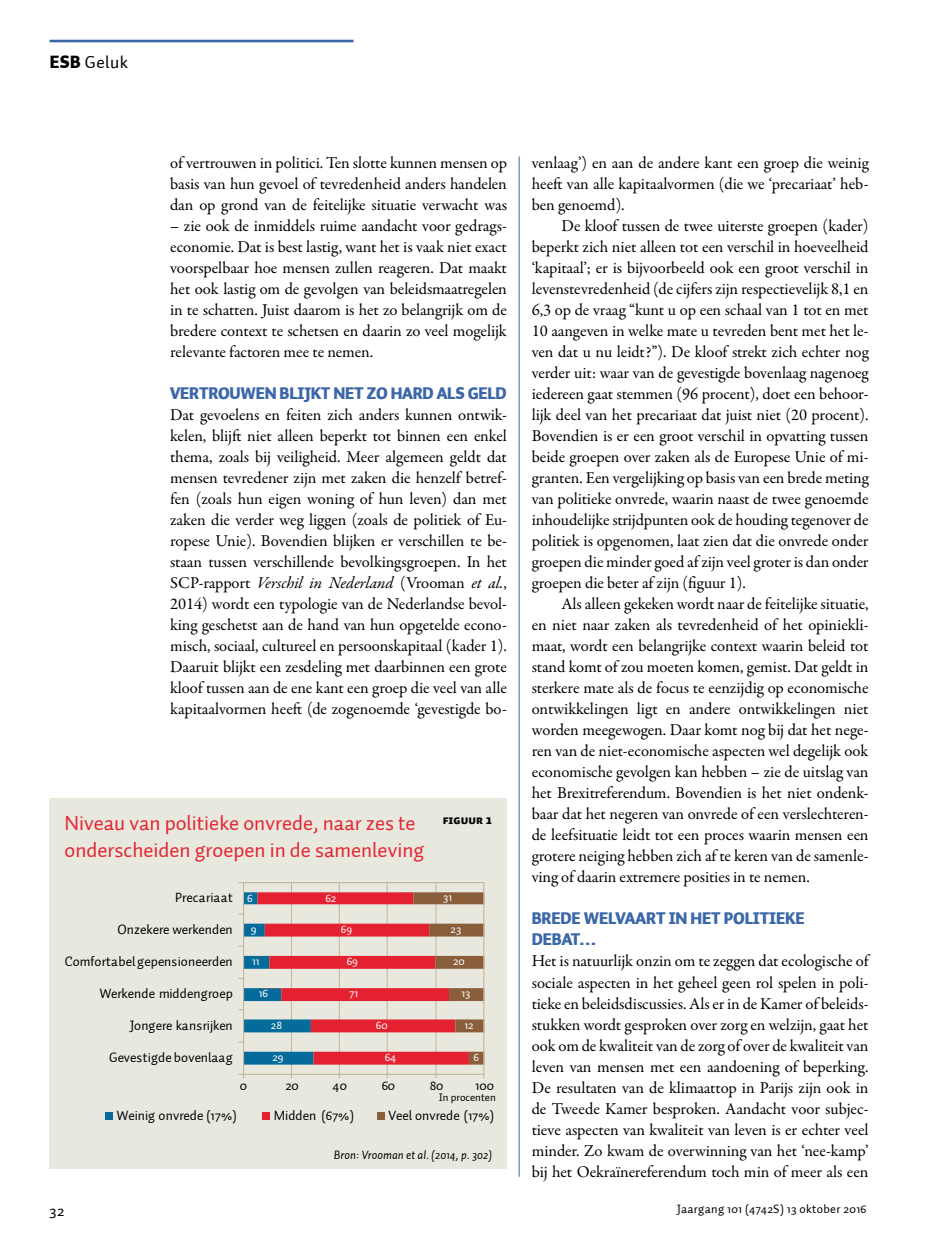
<style>
.page{position:relative;width:943px;height:1241px;background:#fff}
.page>*{position:absolute;margin:0;border:0;box-sizing:border-box;transform-origin:0 0}
.t1{font:21px/26.2px "Auto 1";color:#e32632}
.t2{font:17.5px "Auto 1";letter-spacing:.025em;color:#000}
.t3{font:16.62px/21px "Garamond Premr Pro";letter-spacing:-.005em;color:#000;text-align:justify}
.t4{font:900 16.62px/21px "Auto 1";letter-spacing:-.015em;color:#3b67a8}
.t5{font:15.75px "Auto 1";color:#000}
.t6{font:13.83px "Auto 1";color:#000101}
.t7{font:12.25px "Auto 1";letter-spacing:.025em;color:#000}
.t8{font:italic 12.25px "Auto 1";color:#000}
.t9{font:12.25px "Auto 1 Black Sm Cp";color:#000}
.t10{font:11.9px "Auto 1";letter-spacing:-.005em;color:#fff}
.t11{font:11.03px "Auto 1";color:#000101}
.s1{font-weight:900}
.s2{font-style:italic}
</style>
<div class="page">
<div style="left:50px;top:798px;width:457px;height:370px;background:#e9e8df"></div>
<hr style="left:435px;top:882px;width:1px;height:192px;background:#c2b59b">
<hr style="left:387px;top:882px;width:1px;height:192px;background:#c2b59b">
<hr style="left:339px;top:882px;width:1px;height:192px;background:#c2b59b">
<hr style="left:291px;top:882px;width:1px;height:192px;background:#c2b59b">
<hr style="left:243px;top:1073px;width:241px;height:1px;background:#c2b59b">
<hr style="left:243px;top:882px;width:241px;height:1px;background:#c2b59b">
<hr style="left:243px;top:882px;width:1px;height:192px;background:#c2b59b">
<hr style="left:483px;top:882px;width:1px;height:192px;background:#c2b59b">
<svg style="left:239px;top:892px;width:245px;height:172px"></svg>
<div style="left:105px;top:1112px;width:8px;height:7px;background:#046b9b"></div>
<div style="left:262px;top:1112px;width:7px;height:7px;background:#e32130"></div>
<div style="left:377px;top:1112px;width:7px;height:7px;background:#8a5d3b"></div>
<hr style="left:50px;top:40px;width:303px;height:2px;background:#3b67a8">
<hr style="left:519px;top:156px;width:1px;height:1020px;background:#3b67a8">
<p class="t2" style="left:50px;top:52px;width:80px"><span class="s1">ESB</span> Geluk</p>
<p class="t3" style="left:170px;top:153px;width:338px">of vertrouwen in politici. Ten slotte kunnen mensen op basis van hun gevoel of tevredenheid anders handelen dan op grond van de feitelijke situatie verwacht was</p>
<p class="t3" style="left:170px;top:216px;width:338px">– zie ook de inmiddels ruime aandacht voor gedrags&shy;economie. Dat is best lastig, want het is vaak niet exact voorspelbaar hoe mensen zullen reageren. Dat maakt het ook lastig om de gevolgen van beleidsmaatregelen in te schatten. Juist daarom is het zo belangrijk om de bredere context te schetsen en daarin zo veel mogelijk relevante factoren mee te nemen.</p>
<p class="t4" style="left:170px;top:383px;width:338px">VERTROUWEN BLIJKT NET ZO HARD ALS GELD</p>
<p class="t3" style="left:170px;top:405px;width:338px">Dat gevoelens en feiten zich anders kunnen ontwik&shy;kelen, blijft niet alleen beperkt tot binnen een enkel thema, zoals bij veiligheid. Meer algemeen geldt dat mensen tevredener zijn met zaken die henzelf betref&shy;fen (zoals hun eigen woning of hun leven) dan met zaken die verder weg liggen (zoals de politiek of Eu&shy;ropese Unie). Bovendien blijken er verschillen te be&shy;staan tussen verschillende bevolkingsgroepen. In het SCP-rapport <span class="s2">Verschil in Nederland</span> (Vrooman <span class="s2">et al.</span>, 2014) wordt een typologie van de Nederlandse bevol&shy;king geschetst aan de hand van hun opgetelde econo&shy;misch, sociaal, cultureel en persoonskapitaal (kader 1).<br>Daaruit blijkt een zesdeling met daarbinnen een grote kloof tussen aan de ene kant een groep die veel van alle kapitaalvormen heeft (de zogenoemde ‘gevestigde bo-</p>
<p class="t1" style="left:64px;top:810px;width:361px">Niveau van politieke onvrede, naar zes te onderscheiden groepen in de samenleving</p>
<p class="t9" style="left:443px;top:812px;width:51px">FIGUUR 1</p>
<p class="t6" style="left:175px;top:888px;width:59px">Precariaat</p>
<p class="t10" style="left:247px;top:890px;width:7px">6</p>
<p class="t10" style="left:325px;top:889px;width:12px">62</p>
<p class="t10" style="left:443px;top:889px;width:11px">31</p>
<p class="t6" style="left:117px;top:920px;width:117px">Onzekere werkenden</p>
<p class="t10" style="left:251px;top:921px;width:7px">9</p>
<p class="t10" style="left:341px;top:921px;width:13px">69</p>
<p class="t10" style="left:450px;top:921px;width:12px">23</p>
<p class="t6" style="left:65px;top:952px;width:169px">Comfortabel gepensioneerden</p>
<p class="t10" style="left:252px;top:953px;width:9px">11</p>
<p class="t10" style="left:347px;top:953px;width:13px">69</p>
<p class="t10" style="left:453px;top:953px;width:13px">20</p>
<p class="t6" style="left:100px;top:984px;width:135px">Werkende middengroep</p>
<p class="t10" style="left:259px;top:985px;width:11px">16</p>
<p class="t10" style="left:349px;top:985px;width:11px">71</p>
<p class="t10" style="left:461px;top:985px;width:10px">13</p>
<p class="t6" style="left:130px;top:1016px;width:105px">Jongere kansrijken</p>
<p class="t10" style="left:271px;top:1017px;width:13px">28</p>
<p class="t10" style="left:376px;top:1017px;width:13px">60</p>
<p class="t10" style="left:464px;top:1017px;width:11px">12</p>
<p class="t6" style="left:109px;top:1048px;width:125px">Gevestigde bovenlaag</p>
<p class="t10" style="left:272px;top:1049px;width:13px">29</p>
<p class="t10" style="left:385px;top:1049px;width:13px">64</p>
<p class="t10" style="left:473px;top:1049px;width:7px">6</p>
<p class="t6" style="left:240px;top:1076px;width:9px">0</p>
<p class="t6" style="left:285px;top:1076px;width:15px">20</p>
<p class="t6" style="left:332px;top:1076px;width:16px">40</p>
<p class="t6" style="left:382px;top:1076px;width:15px">60</p>
<p class="t6" style="left:430px;top:1076px;width:15px">80</p>
<p class="t6" style="left:475px;top:1076px;width:20px">100</p>
<p class="t11" style="left:438px;top:1090px;width:59px">In procenten</p>
<p class="t6" style="left:117px;top:1106px;width:121px">Weinig onvrede (17%)</p>
<p class="t6" style="left:274px;top:1106px;width:82px">Midden (67%)</p>
<p class="t6" style="left:388px;top:1106px;width:107px">Veel onvrede (17%)</p>
<p class="t8" style="left:334px;top:1146px;width:160px">Bron: Vrooman et al. (2014, p. 302)</p>
<p class="t3" style="left:532px;top:153px;width:338px">venlaag’) en aan de andere kant een groep die weinig heeft van alle kapitaalvormen (die we ‘precariaat’ heb&shy;ben genoemd).</p>
<p class="t3" style="left:532px;top:216px;width:338px;text-indent:30px">De kloof tussen de twee uiterste groepen (kader) beperkt zich niet alleen tot een verschil in hoeveelheid ‘kapitaal’; er is bijvoorbeeld ook een groot verschil in levenstevredenheid (de cijfers zijn respectievelijk 8,1 en 6,3 op de vraag “kunt u op een schaal van 1 tot en met 10 aangeven in welke mate u tevreden bent met het le&shy;ven dat u nu leidt?”). De kloof strekt zich echter nog verder uit: waar van de gevestigde bovenlaag nagenoeg iedereen gaat stemmen (96 procent), doet een behoor&shy;lijk deel van het precariaat dat juist niet (20 procent).<br>Bovendien is er een groot verschil in opvatting tussen beide groepen over zaken als de Europese Unie of mi&shy;granten. Een vergelijking op basis van een brede meting van politieke onvrede, waarin naast de twee genoemde inhoudelijke strijdpunten ook de houding tegenover de politiek is opgenomen, laat zien dat die onvrede onder groepen die minder goed af zijn veel groter is dan onder groepen die beter af zijn (figuur 1).</p>
<p class="t3" style="left:532px;top:594px;width:338px;text-indent:30px">Als alleen gekeken wordt naar de feitelijke situatie, en niet naar zaken als tevredenheid of het opiniekli&shy;maat, wordt een belangrijke context waarin beleid tot stand komt of zou moeten komen, gemist. Dat geldt in sterkere mate als de focus te eenzijdig op economische ontwikkelingen ligt en andere ontwikkelingen niet worden meegewogen. Daar komt nog bij dat het nege&shy;ren van de niet-economische aspecten wel degelijk ook economische gevolgen kan hebben – zie de uitslag van het Brexitreferendum. Bovendien is het niet ondenk&shy;baar dat het negeren van onvrede of een verslechteren&shy;de leefsituatie leidt tot een proces waarin mensen een grotere neiging hebben zich af te keren van de samenle&shy;ving of daarin extremere posities in te nemen.</p>
<p class="t4" style="left:532px;top:908px;width:274px">BREDE WELVAART IN HET POLITIEKE<br>DEBAT…</p>
<p class="t3" style="left:532px;top:951px;width:338px">Het is natuurlijk onzin om te zeggen dat ecologische of sociale aspecten in het geheel geen rol spelen in poli&shy;tieke en beleidsdiscussies. Als er in de Kamer of beleids&shy;stukken wordt gesproken over zorg en welzijn, gaat het ook om de kwaliteit van de zorg of over de kwaliteit van leven van mensen met een aandoening of beperking.<br>De resultaten van de klimaattop in Parijs zijn ook in de Tweede Kamer besproken. Aandacht voor subjec&shy;tieve aspecten van kwaliteit van leven is er echter veel minder. Zo kwam de overwinning van het ‘nee-kamp’ bij het Oekraïnereferendum toch min of meer als een</p>
<p class="t5" style="left:50px;top:1200px;width:16px">32</p>
<p class="t7" style="left:676px;top:1201px;width:191px">Jaargang 101 (4742S) 13 oktober 2016</p>
</div>
